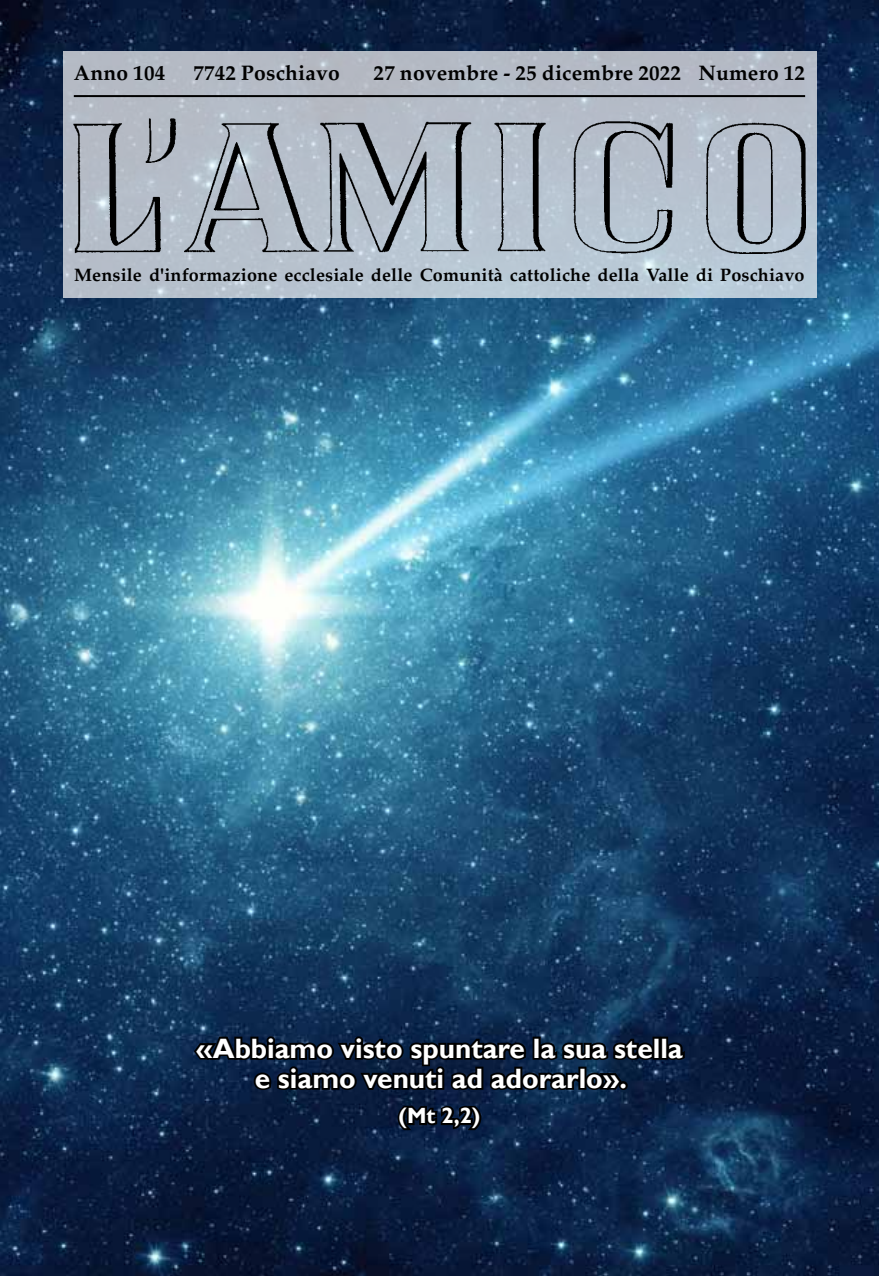
<style>
.page{position:relative;width:879px;height:1276px;background:#fff}
.page>*{position:absolute;margin:0;border:0;box-sizing:border-box;transform-origin:0 0}
.t1{font:700 28px/30px "Gill Sans";color:#fff;text-align:center}
.t2{font:700 22px "Gill Sans";color:#fff}
.t3{font:700 21px "Palatino";letter-spacing:.01em;color:#000}
.t4{font:700 18px "Palatino";letter-spacing:.01em;color:#000}
</style>
<div class="page">
<img style="left:0;top:0;width:879px;height:1276px">
<svg style="left:63px;top:51px;width:753px;height:246px;background:#b6bfca"></svg>
<hr style="left:74px;top:95px;width:731px;height:2px;background:#000">
<img style="left:74px;top:119px;width:731px;height:134px">
<div style="left:652px;top:1036px;width:8px;height:23px;border:4px solid #000"></div>
<div style="left:660px;top:1036px;width:8px;height:23px;border:4px solid #000"></div>
<svg style="left:663px;top:1040px;width:24px;height:23px"></svg>
<svg style="left:191px;top:1032px;width:465px;height:101px;background:#081932"></svg>
<p class="t3" style="left:74px;top:55px;width:93px">Anno 104</p>
<p class="t3" style="left:193px;top:55px;width:148px">7742 Poschiavo</p>
<p class="t3" style="left:374px;top:55px;width:433px">27 novembre - 25 dicembre 2022 Numero 12</p>
<p class="t4" style="left:74px;top:260px;width:732px">Mensile d'informazione ecclesiale delle Comunità cattoliche della Valle di Poschiavo</p>
<h1 class="t1" style="left:196px;top:1034px;width:488px">«Abbiamo visto spuntare la sua stella e siamo venuti ad adorarlo».</h1>
<p class="t2" style="left:399px;top:1102px;width:83px">(Mt 2,2)</p>
</div>
